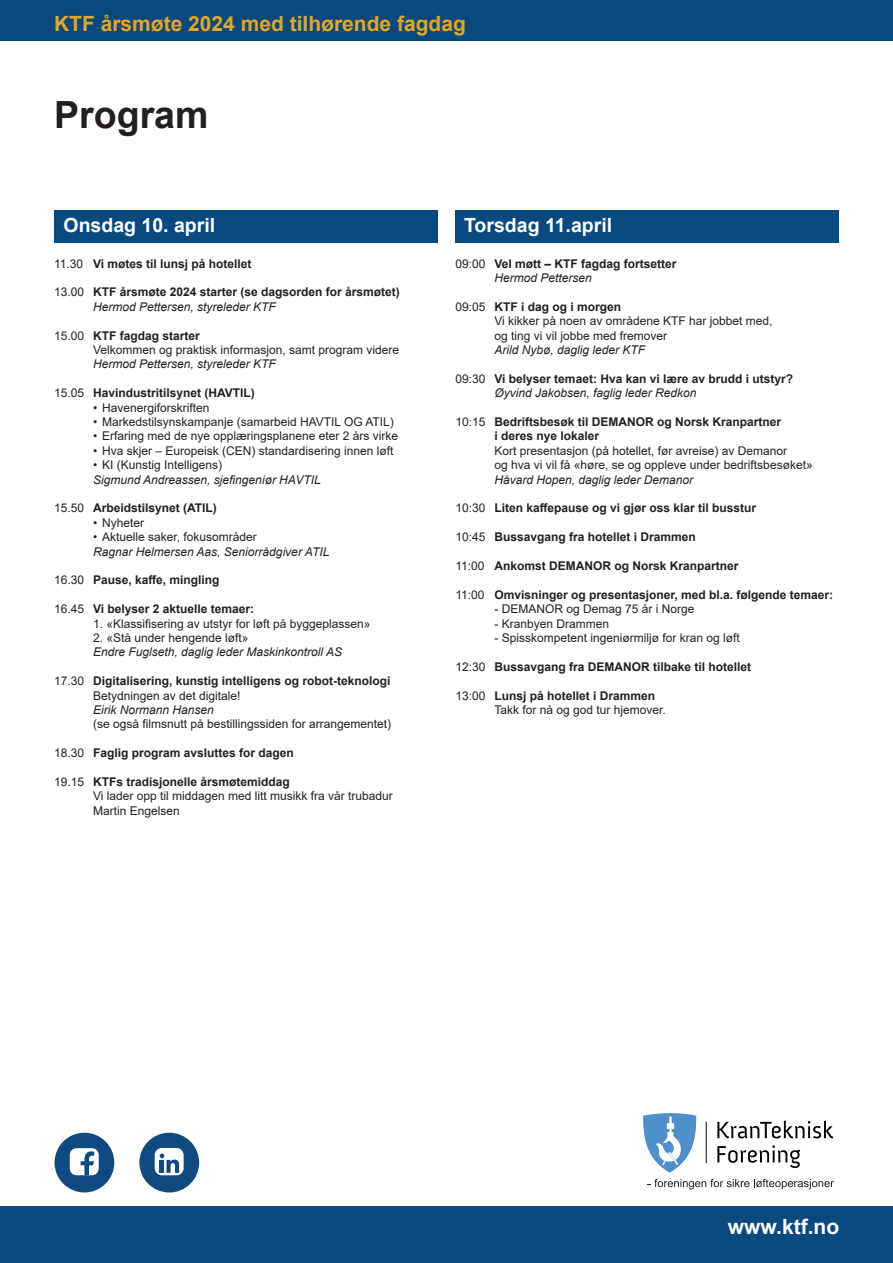
<style>
.page{position:relative;width:893px;height:1263px;background:#fff}
.page>*{position:absolute;margin:0;border:0;box-sizing:border-box;transform-origin:0 0}
.t1{font:700 37.5px "Arial";color:#231f20}
.t2{font:700 21px "Arial";color:#e2a623}
.t3{font:700 21px "Arial";color:#fff}
.t4{font:700 19.5px "Arial";color:#fff}
.t5{font:12px "Arial";color:#231f20}
.t6{font:700 12px "Arial";color:#231f20}
.t7{font:italic 12px "Arial";color:#231f20}
.s1{font-weight:400}
</style>
<div class="page">
<div style="left:0;top:0;width:893px;height:40px;background:#084a80"></div>
<div style="left:0;top:1207px;width:893px;height:56px;background:#084a80"></div>
<svg style="left:717px;top:1120px;width:116px;height:18px"></svg>
<svg style="left:717px;top:1145px;width:83px;height:23px"></svg>
<hr style="left:706px;top:1121px;width:1px;height:42px;background:#050504">
<svg style="left:643px;top:1113px;width:53px;height:60px"></svg>
<svg style="left:648px;top:1179px;width:186px;height:10px"></svg>
<div style="left:54px;top:210px;width:383px;height:33px;background:#084a80"></div>
<div style="left:455px;top:210px;width:383px;height:33px;background:#084a80"></div>
<div style="left:55px;top:1133px;width:59px;height:59px;background:#0f4a80;border-radius:50%"></div>
<div style="left:70px;top:1148px;width:29px;height:27px;background:#fff;border-radius:7px"></div>
<svg style="left:81px;top:1151px;width:13px;height:24px"></svg>
<div style="left:139px;top:1133px;width:60px;height:59px;background:#0f4a80;border-radius:50%"></div>
<div style="left:155px;top:1148px;width:29px;height:27px;background:#fff;border-radius:7px"></div>
<svg style="left:160px;top:1153px;width:19px;height:20px"></svg>
<p class="t2" style="left:54px;top:9px;width:413px">KTF årsmøte 2024 med tilhørende fagdag</p>
<p class="t1" style="left:54px;top:88px;width:156px">Program</p>
<p class="t4" style="left:64px;top:211px;width:153px">Onsdag 10. april</p>
<p class="t6" style="left:54px;top:255px;width:199px"><span class="s1">11.30</span> Vi møtes til lunsj på hotellet</p>
<p class="t6" style="left:54px;top:284px;width:347px"><span class="s1">13.00</span> KTF årsmøte 2024 starter (se dagsorden for årsmøtet)</p>
<p class="t7" style="left:93px;top:299px;width:184px">Hermod Pettersen, styreleder KTF</p>
<p class="t6" style="left:54px;top:327px;width:147px"><span class="s1">15.00</span> KTF fagdag starter</p>
<p class="t5" style="left:93px;top:341px;width:308px">Velkommen og praktisk informasjon, samt program videre</p>
<p class="t7" style="left:93px;top:356px;width:184px">Hermod Pettersen, styreleder KTF</p>
<p class="t6" style="left:54px;top:385px;width:202px"><span class="s1">15.05</span> Havindustritilsynet (HAVTIL)</p>
<p class="t5" style="left:93px;top:399px;width:118px">• Havenergiforskriften</p>
<p class="t5" style="left:93px;top:413px;width:302px">• Markedstilsynskampanje (samarbeid HAVTIL OG ATIL)</p>
<p class="t5" style="left:93px;top:428px;width:307px">• Erfaring med de nye opplæringsplanene eter 2 års virke</p>
<p class="t5" style="left:93px;top:442px;width:302px">• Hva skjer – Europeisk (CEN) standardisering innen løft</p>
<p class="t5" style="left:93px;top:457px;width:131px">• KI (Kunstig Intelligens)</p>
<p class="t7" style="left:93px;top:472px;width:229px">Sigmund Andreassen, sjefingeniør HAVTIL</p>
<p class="t6" style="left:54px;top:500px;width:164px"><span class="s1">15.50</span> Arbeidstilsynet (ATIL)</p>
<p class="t5" style="left:93px;top:514px;width:53px">• Nyheter</p>
<p class="t5" style="left:93px;top:529px;width:165px">• Aktuelle saker, fokusområder</p>
<p class="t7" style="left:93px;top:544px;width:238px">Ragnar Helmersen Aas, Seniorrådgiver ATIL</p>
<p class="t6" style="left:54px;top:572px;width:167px"><span class="s1">16.30</span> Pause, kaffe, mingling</p>
<p class="t6" style="left:54px;top:601px;width:202px"><span class="s1">16.45</span> Vi belyser 2 aktuelle temaer:</p>
<p class="t5" style="left:93px;top:615px;width:279px">1. «Klassifisering av utstyr for løft på byggeplassen»</p>
<p class="t5" style="left:93px;top:629px;width:157px">2. «Stå under hengende løft»</p>
<p class="t7" style="left:93px;top:644px;width:251px">Endre Fuglseth, daglig leder Maskinkontroll AS</p>
<p class="t6" style="left:54px;top:673px;width:338px"><span class="s1">17.30</span> Digitalisering, kunstig intelligens og robot-teknologi</p>
<p class="t5" style="left:93px;top:687px;width:149px">Betydningen av det digitale!</p>
<p class="t7" style="left:93px;top:702px;width:122px">Eirik Normann Hansen</p>
<p class="t5" style="left:93px;top:716px;width:300px">(se også filmsnutt på bestillingssiden for arrangementet)</p>
<p class="t6" style="left:54px;top:745px;width:241px"><span class="s1">18.30</span> Faglig program avsluttes for dagen</p>
<p class="t6" style="left:54px;top:773px;width:237px"><span class="s1">19.15</span> KTFs tradisjonelle årsmøtemiddag</p>
<p class="t5" style="left:93px;top:788px;width:301px">Vi lader opp til middagen med litt musikk fra vår trubadur</p>
<p class="t5" style="left:93px;top:802px;width:88px">Martin Engelsen</p>
<p class="t4" style="left:464px;top:211px;width:150px">Torsdag 11.april</p>
<p class="t6" style="left:455px;top:255px;width:223px"><span class="s1">09:00</span> Vel møtt – KTF fagdag fortsetter</p>
<p class="t7" style="left:494px;top:270px;width:99px">Hermod Pettersen</p>
<p class="t6" style="left:455px;top:298px;width:167px"><span class="s1">09:05</span> KTF i dag og i morgen</p>
<p class="t5" style="left:494px;top:313px;width:279px">Vi kikker på noen av områdene KTF har jobbet med,</p>
<p class="t5" style="left:494px;top:327px;width:174px">og ting vi vil jobbe med fremover</p>
<p class="t7" style="left:494px;top:342px;width:152px">Arild Nybø, daglig leder KTF</p>
<p class="t6" style="left:455px;top:370px;width:339px"><span class="s1">09:30</span> Vi belyser temaet: Hva kan vi lære av brudd i utstyr?</p>
<p class="t7" style="left:494px;top:385px;width:204px">Øyvind Jakobsen, faglig leder Redkon</p>
<p class="t6" style="left:455px;top:413px;width:327px"><span class="s1">10:15</span> Bedriftsbesøk til DEMANOR og Norsk Kranpartner</p>
<p class="t6" style="left:494px;top:428px;width:106px">i deres nye lokaler</p>
<p class="t5" style="left:494px;top:442px;width:294px">Kort presentasjon (på hotellet, før avreise) av Demanor</p>
<p class="t5" style="left:494px;top:457px;width:320px">og hva vi vil få «høre, se og oppleve under bedriftsbesøket»</p>
<p class="t7" style="left:494px;top:472px;width:200px">Håvard Hopen, daglig leder Demanor</p>
<p class="t6" style="left:455px;top:500px;width:302px"><span class="s1">10:30</span> Liten kaffepause og vi gjør oss klar til busstur</p>
<p class="t6" style="left:455px;top:529px;width:242px"><span class="s1">10:45</span> Bussavgang fra hotellet i Drammen</p>
<p class="t6" style="left:455px;top:557px;width:285px"><span class="s1">11:00</span> Ankomst DEMANOR og Norsk Kranpartner</p>
<p class="t6" style="left:455px;top:586px;width:379px"><span class="s1">11:00</span> Omvisninger og presentasjoner, med bl.a. følgende temaer:</p>
<p class="t5" style="left:494px;top:601px;width:202px">- DEMANOR og Demag 75 år i Norge</p>
<p class="t5" style="left:494px;top:615px;width:116px">- Kranbyen Drammen</p>
<p class="t5" style="left:494px;top:629px;width:247px">- Spisskompetent ingeniørmiljø for kran og løft</p>
<p class="t6" style="left:455px;top:658px;width:297px"><span class="s1">12:30</span> Bussavgang fra DEMANOR tilbake til hotellet</p>
<p class="t6" style="left:455px;top:687px;width:201px"><span class="s1">13:00</span> Lunsj på hotellet i Drammen</p>
<p class="t5" style="left:494px;top:701px;width:173px">Takk for nå og god tur hjemover.</p>
<p class="t3" style="left:728px;top:1212px;width:113px">www.ktf.no</p>
</div>
